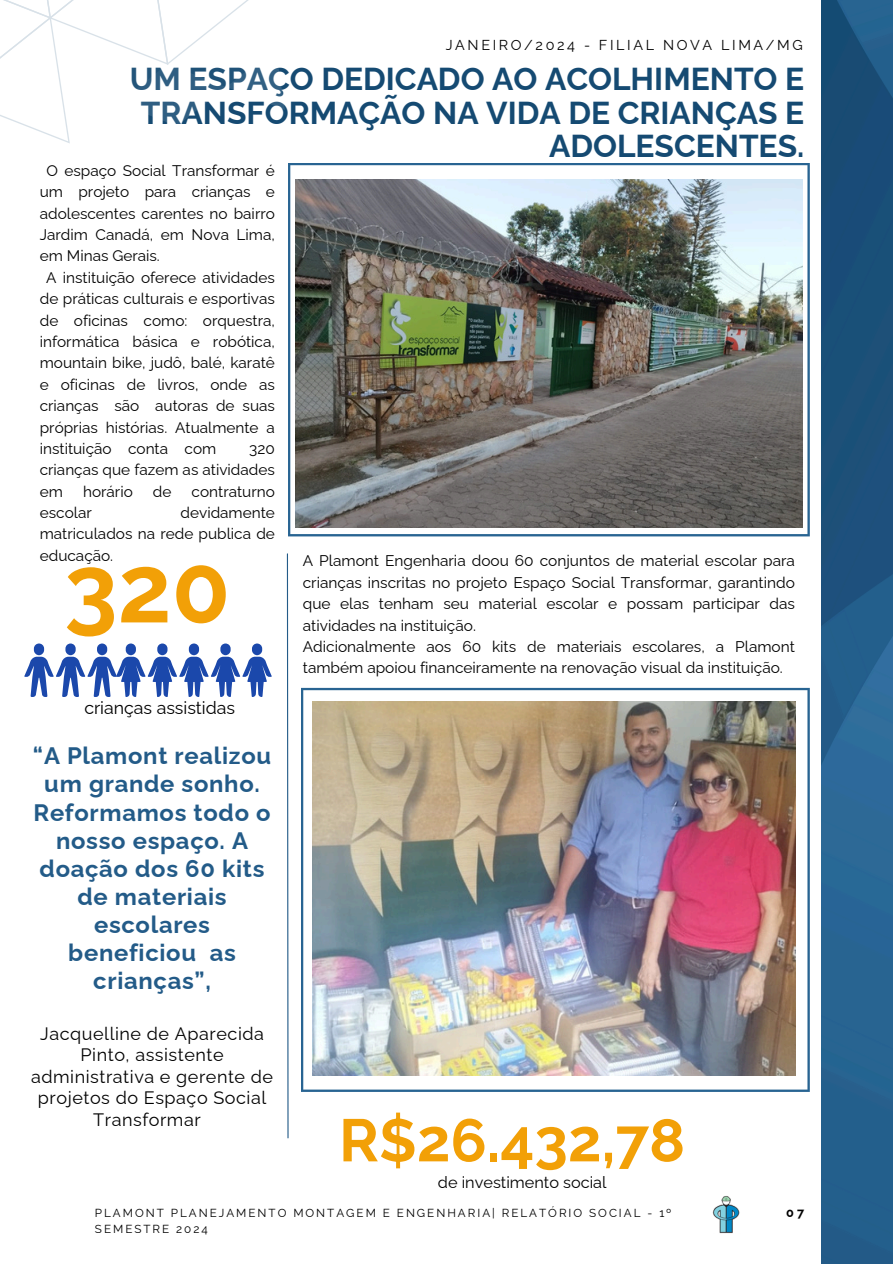
<style>
.page{position:relative;width:894px;height:1264px;background:#fff}
.page>*{position:absolute;margin:0;border:0;box-sizing:border-box;transform-origin:0 0}
.t1{font:700 95.7px "Raleway";color:#f2a007}
.t2{font:700 59.85px "Raleway";color:#f2a007}
.t3{font:700 31.65px/33.8px "Raleway";color:#154a72;text-align:right}
.t4{font:700 23.85px/28.2px "Raleway";letter-spacing:.03em;color:#235b88;text-align:center}
.t5{font:18px/21.3px "Raleway";letter-spacing:.03em;color:#000;text-align:center}
.t6{font:17.7px "Raleway";color:#000}
.t7{font:16.35px "Raleway";color:#000}
.t8{font:15.45px/21.3px "Raleway";color:#000;text-align:justify}
.t9{font:15.3px/21.3px "Raleway";color:#000;text-align:justify}
.t10{font:14.4px "Raleway";letter-spacing:.18em;color:#000}
.t11{font:700 12.75px "Raleway";color:#000}
.t12{font:11.7px/15.6px "Raleway";letter-spacing:.17em;color:#000}
</style>
<div class="page">
<img style="left:821px;top:0;width:71px;height:1263px">
<svg style="left:288px;top:163px;width:521px;height:373px"></svg>
<svg style="left:286px;top:553px;width:3px;height:585px"></svg>
<svg style="left:301px;top:688px;width:508px;height:403px"></svg>
<svg style="left:24px;top:643px;width:248px;height:54px"></svg>
<svg style="left:0;top:0;width:249px;height:143px"></svg>
<img style="left:295px;top:180px;width:507px;height:347px">
<img style="left:312px;top:702px;width:482px;height:373px">
<img style="left:712px;top:1196px;width:28px;height:37px">
<p class="t10" style="left:445px;top:37px;width:358px">JANEIRO/2024 - FILIAL NOVA LIMA/MG</p>
<p class="t3" style="left:130px;top:62px;width:675px">UM ESPAÇO DEDICADO AO ACOLHIMENTO E<br>TRANSFORMAÇÃO NA VIDA DE CRIANÇAS E<br>ADOLESCENTES.</p>
<p class="t9" style="left:40px;top:160px;width:236px;text-indent:7px">O espaço Social Transformar é um projeto para crianças e adolescentes carentes no bairro Jardim Canadá, em Nova Lima, em Minas Gerais.</p>
<p class="t9" style="left:40px;top:267px;width:236px;text-indent:6px">A instituição oferece atividades de práticas culturais e esportivas de oficinas como: orquestra, informática básica e robótica, mountain bike, judô, balé, karatê e oficinas de livros, onde as crianças são autoras de suas próprias histórias. Atualmente a instituição conta com</p>
<p class="t9" style="left:40px;top:438px;width:236px;text-indent:209px">320 crianças que fazem as atividades em</p>
<p class="t9" style="left:83px;top:480px;width:51px">horário</p>
<p class="t9" style="left:153px;top:480px;width:20px">de</p>
<p class="t9" style="left:192px;top:480px;width:85px">contraturno</p>
<p class="t9" style="left:40px;top:502px;width:53px">escolar</p>
<p class="t9" style="left:40px;top:502px;width:236px;text-indent:141px">devidamente matriculados na rede publica de educação.</p>
<h5 class="t1" style="left:64px;top:532px;width:168px">320</h5>
<h4 class="t6" style="left:84px;top:697px;width:152px">crianças assistidas</h4>
<h2 class="t4" style="left:33px;top:741px;width:240px">“A Plamont realizou um grande sonho.<br>Reformamos todo o nosso espaço. A doação dos 60 kits de materiais escolares beneficiou as crianças”,</h2>
<h5 class="t5" style="left:31px;top:1023px;width:243px">Jacquelline de Aparecida<br>Pinto, assistente administrativa e gerente de projetos do Espaço Social<br>Transformar</h5>
<p class="t8" style="left:303px;top:550px;width:493px">A Plamont Engenharia doou 60 conjuntos de material escolar para crianças inscritas no projeto Espaço Social Transformar, garantindo que elas tenham seu material escolar e possam participar das atividades na instituição.</p>
<p class="t8" style="left:303px;top:636px;width:493px">Adicionalmente aos 60 kits de materiais escolares, a Plamont também apoiou financeiramente na renovação visual da instituição.</p>
<p class="t2" style="left:339px;top:1105px;width:347px">R$26.432,78</p>
<h5 class="t7" style="left:438px;top:1172px;width:170px">de investimento social</h5>
<h1 class="t12" style="left:95px;top:1205px;width:578px">PLAMONT PLANEJAMENTO MONTAGEM E ENGENHARIA| RELATÓRIO SOCIAL - 1º<br>SEMESTRE 2024</h1>
<p class="t11" style="left:786px;top:1205px;width:20px">07</p>
</div>
